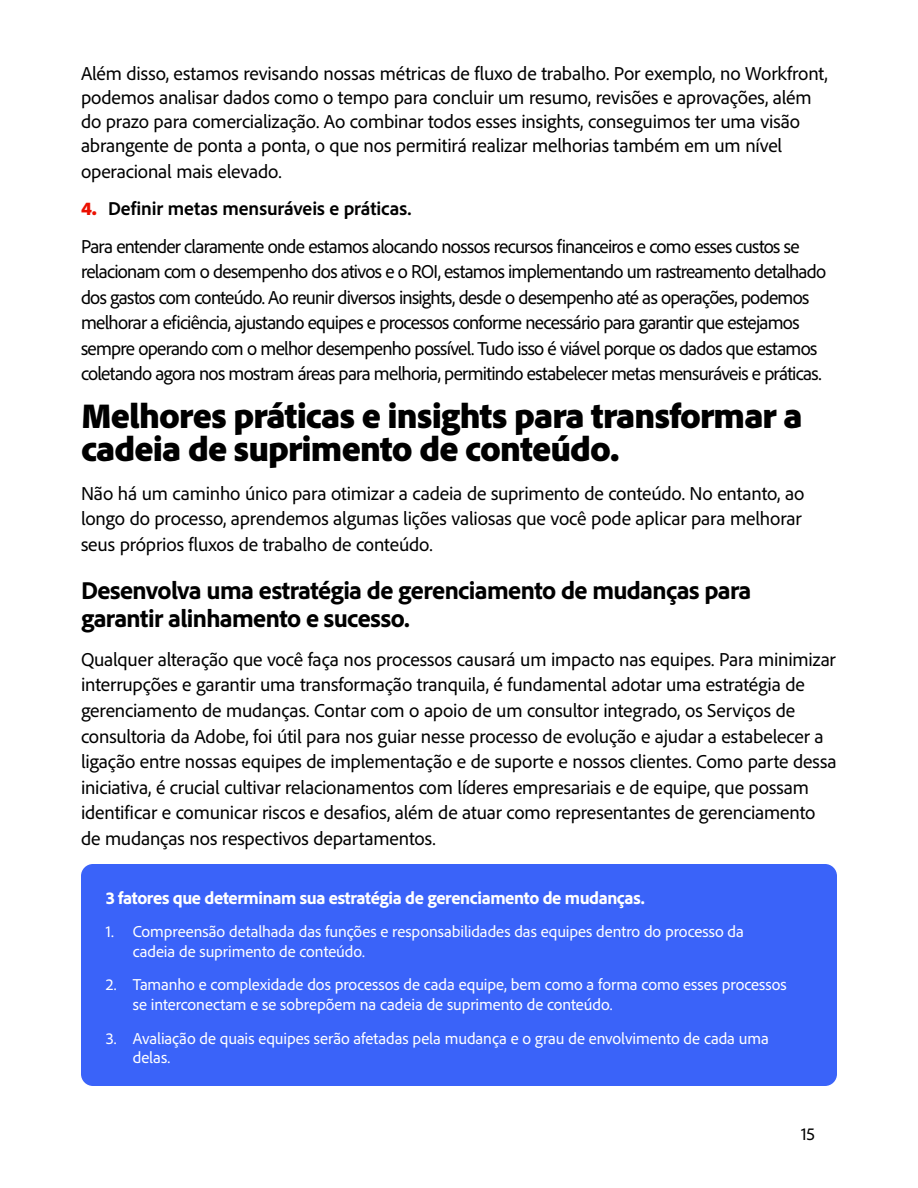
<style>
.page{position:relative;width:918px;height:1188px;background:#fff}
.page>*{position:absolute;margin:0;border:0;box-sizing:border-box;transform-origin:0 0}
.t1{font:900 36px/32.4px "Adobe Clean";letter-spacing:-.02em;color:#000}
.t2{font:800 25.5px/28px "Adobe Clean";letter-spacing:-.025em;color:#000}
.t3{font:19.5px/25.5px "Adobe Clean";letter-spacing:-.01em;color:#000}
.t4{font:19.5px/25.5px "Adobe Clean";letter-spacing:-.035em;color:#000}
.t5{font:800 18px "Adobe Clean";letter-spacing:-.02em;color:#fff}
.t6{font:18px "Adobe Clean";color:#000}
.t7{font:16.5px/19.8px "Adobe Clean";letter-spacing:-.005em;color:#fff}
.s1{font-weight:900;color:#eb1000}
.s2{font-weight:700}
</style>
<div class="page">
<div style="left:81px;top:864px;width:756px;height:222px;background:#3a63f9;border-radius:12px"></div>
<p class="t3" style="left:81px;top:61px;width:748px;line-height:24.5px">Além disso, estamos revisando nossas métricas de fluxo de trabalho. Por exemplo, no Workfront, podemos analisar dados como o tempo para concluir um resumo, revisões e aprovações, além do prazo para comercialização. Ao combinar todos esses insights, conseguimos ter uma visão abrangente de ponta a ponta, o que nos permitirá realizar melhorias também em um nível operacional mais elevado.</p>
<p class="t4" style="left:81px;top:189px;width:720px;line-height:37.5px"><span class="s1">4.</span> <span class="s2">Definir metas mensuráveis e práticas.<br></span>Para entender claramente onde estamos alocando nossos recursos financeiros e como esses custos se</p>
<p class="t4" style="left:81px;top:258px;width:747px">relacionam com o desempenho dos ativos e o ROI, estamos implementando um rastreamento detalhado dos gastos com conteúdo. Ao reunir diversos insights, desde o desempenho até as operações, podemos melhorar a eficiência, ajustando equipes e processos conforme necessário para garantir que estejamos sempre operando com o melhor desempenho possível. Tudo isso é viável porque os dados que estamos coletando agora nos mostram áreas para melhoria, permitindo estabelecer metas mensuráveis e práticas.</p>
<h1 class="t1" style="left:81px;top:398px;width:723px">Melhores práticas e insights para transformar a cadeia de suprimento de conteúdo.</h1>
<p class="t3" style="left:81px;top:480px;width:725px">Não há um caminho único para otimizar a cadeia de suprimento de conteúdo. No entanto, ao longo do processo, aprendemos algumas lições valiosas que você pode aplicar para melhorar seus próprios fluxos de trabalho de conteúdo.</p>
<h2 class="t2" style="left:81px;top:575px;width:672px">Desenvolva uma estratégia de gerenciamento de mudanças para garantir alinhamento e sucesso.</h2>
<p class="t3" style="left:81px;top:646px;width:757px">Qualquer alteração que você faça nos processos causará um impacto nas equipes. Para minimizar interrupções e garantir uma transformação tranquila, é fundamental adotar uma estratégia de gerenciamento de mudanças. Contar com o apoio de um consultor integrado, os Serviços de consultoria da Adobe, foi útil para nos guiar nesse processo de evolução e ajudar a estabelecer a ligação entre nossas equipes de implementação e de suporte e nossos clientes. Como parte dessa iniciativa, é crucial cultivar relacionamentos com líderes empresariais e de equipe, que possam identificar e comunicar riscos e desafios, além de atuar como representantes de gerenciamento de mudanças nos respectivos departamentos.</p>
<p class="t5" style="left:106px;top:886px;width:541px">3 fatores que determinam sua estratégia de gerenciamento de mudanças.</p>
<p class="t7" style="left:133px;top:921px;width:613px;text-indent:-27px">1. Compreensão detalhada das funções e responsabilidades das equipes dentro do processo da cadeia de suprimento de conteúdo.</p>
<p class="t7" style="left:133px;top:974px;width:656px;text-indent:-27px">2. Tamanho e complexidade dos processos de cada equipe, bem como a forma como esses processos se interconectam e se sobrepõem na cadeia de suprimento de conteúdo.</p>
<p class="t7" style="left:133px;top:1028px;width:638px;text-indent:-27px">3. Avaliação de quais equipes serão afetadas pela mudança e o grau de envolvimento de cada uma delas.</p>
<p class="t6" style="left:801px;top:1123px;width:16px">15</p>
</div>
